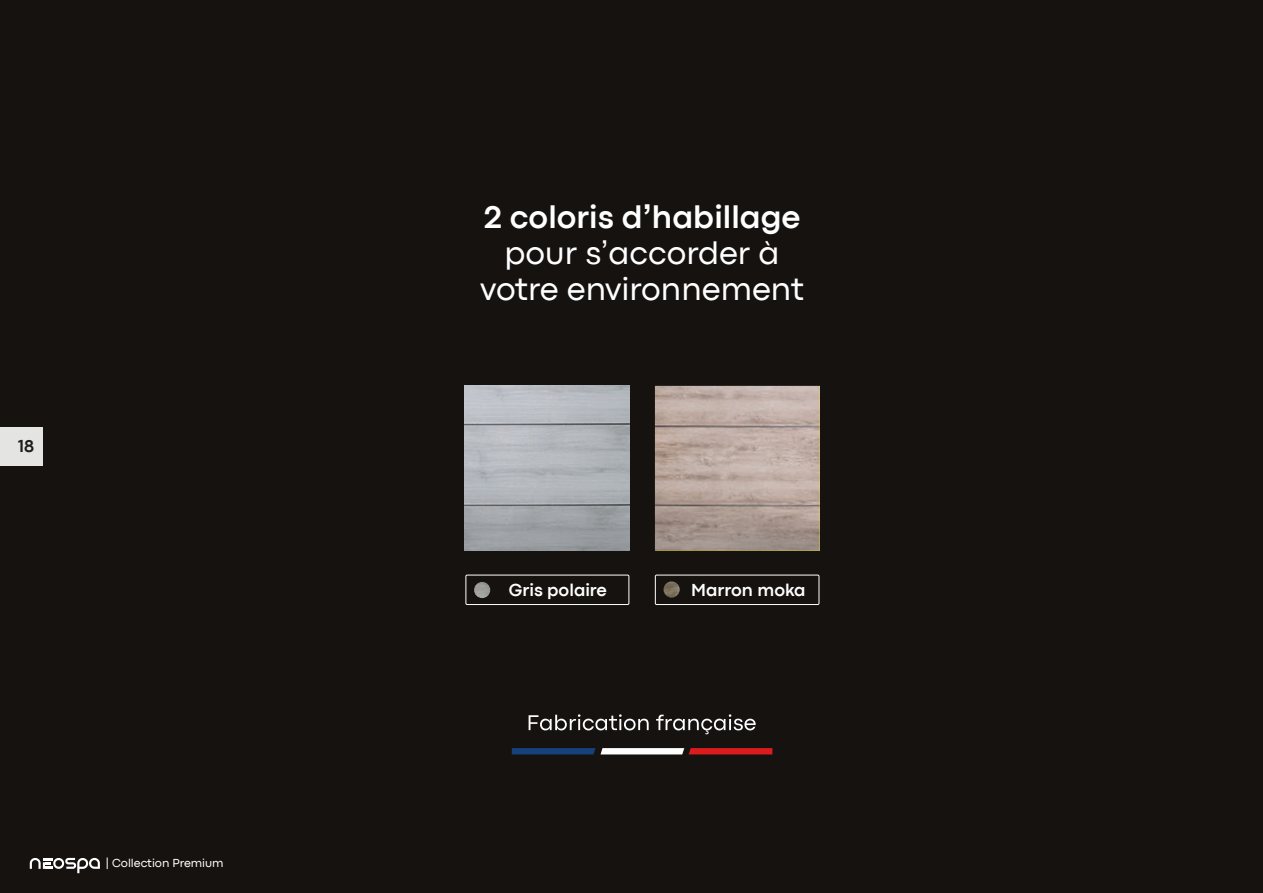
<style>
.page{position:relative;width:1263px;height:893px;background:#151210}
.page>*{position:absolute;margin:0;border:0;box-sizing:border-box;transform-origin:0 0}
.t1{font:33px/36px "Codec Pro";color:#fff;text-align:center}
.t2{font:700 18px "Codec Pro";color:#fff}
.t3{font:700 18px "Codec Pro";color:#1d1d1b}
.t4{font:12px "Codec Pro";color:#fff}
.s1{font-weight:700}
.s2{font-family:"Arial";font-weight:700}
.s3{font-family:"Arial"}
</style>
<div class="page">
<img style="left:464px;top:386px;width:165px;height:165px">
<div style="left:465px;top:575px;width:164px;height:30px;border:1px solid #fff"></div>
<div style="left:0;top:427px;width:43px;height:39px;background:#e4e4e3"></div>
<img style="left:474px;top:582px;width:16px;height:16px;border-radius:8px">
<svg style="left:529px;top:714px;width:120px;height:16px"></svg>
<svg style="left:656px;top:714px;width:100px;height:20px"></svg>
<svg style="left:512px;top:748px;width:260px;height:6px"></svg>
<img style="left:655px;top:386px;width:165px;height:165px">
<div style="left:655px;top:575px;width:164px;height:30px;border:1px solid #fff"></div>
<img style="left:663px;top:581px;width:17px;height:17px;border-radius:8px">
<svg style="left:30px;top:858px;width:70px;height:15px"></svg>
<p class="t3" style="left:18px;top:436px;width:18px">18</p>
<p class="t4" style="left:106px;top:856px;width:119px">| Collection Premium</p>
<p class="t1" style="left:480px;top:199px;width:325px"><span class="s1">2 coloris d</span><span class="s2">’</span><span class="s1">habillage </span>pour s<span class="s3">’</span>accorder à votre environnement</p>
<p class="t2" style="left:509px;top:579px;width:100px">Gris polaire</p>
<p class="t2" style="left:691px;top:579px;width:116px">Marron moka</p>
</div>
